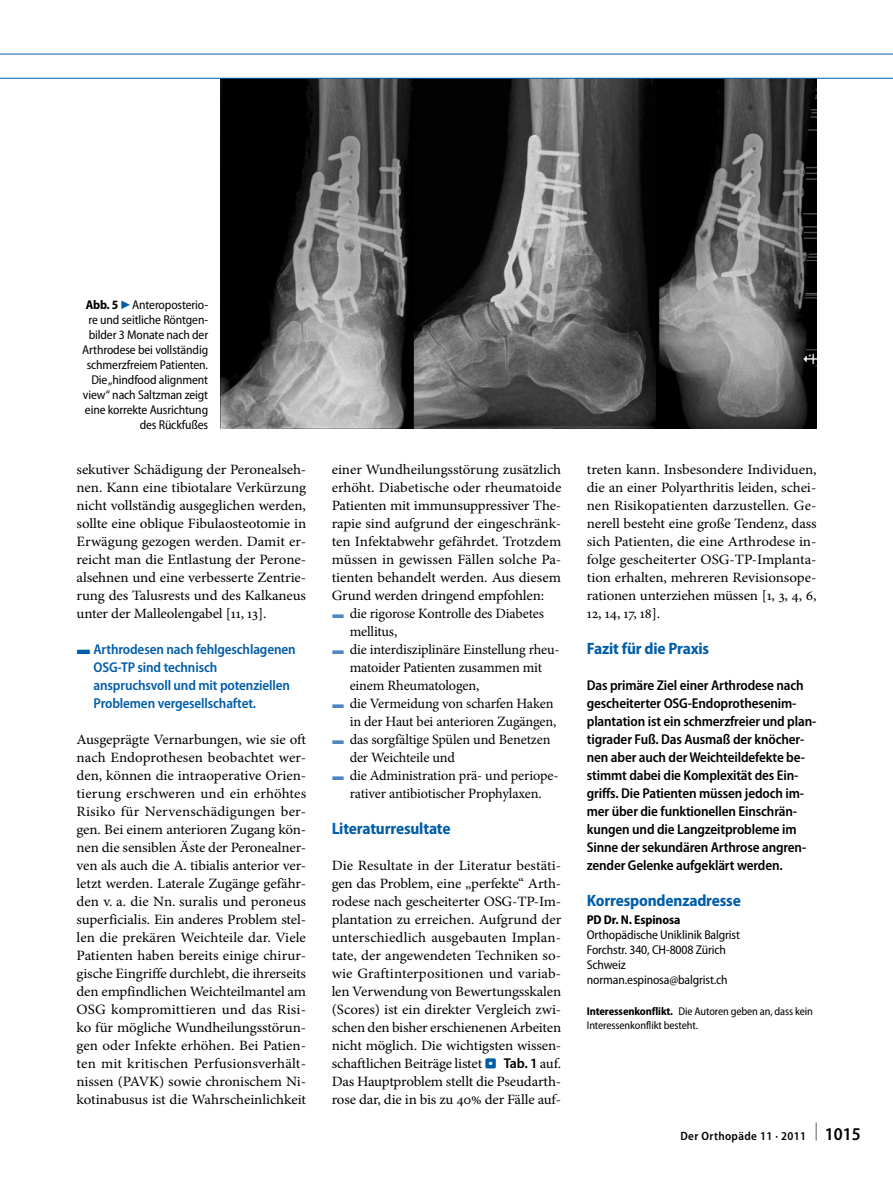
<style>
.page{position:relative;width:893px;height:1187px;background:#fff}
.page>*{position:absolute;margin:0;border:0;box-sizing:border-box;transform-origin:0 0}
._012_u1{font:700 semi-condensed 16.5px "Myriad Pro";letter-spacing:-.01em;color:#005da9}
._999_012_u1_12ptVor{font:700 semi-condensed 16.5px "Myriad Pro";letter-spacing:-.01em;color:#005da9}
._010_fliesstext_ohne{font:14.25px/18px "Minion Pro";letter-spacing:-.01em;color:#000;text-align:justify;scale:1.05 1}
._019_fazit{font:600 semi-condensed 14.25px/18px "Myriad Pro";letter-spacing:-.01em;color:#000}
._011_aufzaehlung_1_o{font:14.25px/18px "Minion Pro";letter-spacing:-.01em;color:#000}
._017_important{font:600 semi-condensed 14.25px/18px "Myriad Pro";letter-spacing:-.01em;color:#005da9}
._024_abb_legende{font:semi-condensed 12.75px/15px "Myriad Pro";letter-spacing:-.01em;color:#000;text-align:right}
._022_autorenadresse{font:semi-condensed 12.75px "Myriad Pro";letter-spacing:-.01em;color:#000}
._021_autorenname{font:700 semi-condensed 12.75px "Myriad Pro";letter-spacing:-.01em;color:#000}
.t1{font:600 semi-condensed 12px "Myriad Pro";letter-spacing:.03em;color:#000}
._044_kleinsatz_artik{font:semi-condensed 11.25px/13.5px "Myriad Pro";letter-spacing:-.01em;color:#000}
.s1{font-weight:700}
.s2{font-family:"S Buttons";font-stretch:normal;font-size:14.25px;color:#005da9}
.s3{font-family:"S Buttons";font-weight:400;font-stretch:normal}
.s4{font-family:"S Buttons";color:#4f87c2}
.s5{font-family:"S Buttons";font-size:13.5px;color:#005da9}
.s6{font-family:"Myriad Pro";font-weight:600;font-stretch:semi-condensed}
.s7{font-size:18px}
</style>
<div class="page">
<img style="left:221px;top:79px;width:595px;height:349px">
<hr style="left:0;top:54px;width:893px;height:1px;background:#005da9">
<hr style="left:0;top:78px;width:893px;height:1px;background:#005da9">
<p class="_024_abb_legende" style="left:82px;top:297px;width:127px"><span class="s1">Abb. 5</span><span class="s2">7</span>Anteroposterio&shy;re und seitliche Röntgen&shy;bilder 3 Monate nach der<br>Arthrodese bei vollständig schmerzfreiem Patienten.<br>Die„hindfood alignment view“ nach Saltzman zeigt eine korrekte Ausrichtung des Rückfußes</p>
<p class="_010_fliesstext_ohne" style="left:77px;top:460px;width:220px">sekutiver Schädigung der Peronealseh&shy;nen. Kann eine tibiotalare Verkürzung nicht vollständig ausgeglichen werden, sollte eine oblique Fibulaosteotomie in Erwägung gezogen werden. Damit er&shy;reicht man die Entlastung der Perone&shy;alsehnen und eine verbesserte Zentrie&shy;rung des Talusrests und des Kalkaneus unter der Malleolengabel [11, 13].</p>
<p class="_017_important" style="left:94px;top:640px;width:204px;text-indent:-17px"><span class="s3">E</span> Arthrodesen nach fehlgeschlagenen<br>OSG-TP sind technisch anspruchsvoll und mit potenziellen<br>Problemen vergesellschaftet.</p>
<p class="_010_fliesstext_ohne" style="left:77px;top:730px;width:220px">Ausgeprägte Vernarbungen, wie sie oft nach Endoprothesen beobachtet wer&shy;den, können die intraoperative Orien&shy;tierung erschweren und ein erhöhtes Risiko für Nervenschädigungen ber&shy;gen. Bei einem anterioren Zugang kön&shy;nen die sensiblen Äste der Peronealner&shy;ven als auch die A. tibialis anterior ver&shy;letzt werden. Laterale Zugänge gefähr&shy;den v. a. die Nn. suralis und peroneus superficialis. Ein anderes Problem stel&shy;len die prekären Weichteile dar. Viele Patienten haben bereits einige chirur&shy;gische Eingriffe durchlebt, die ihrerseits den empfindlichen Weichteilmantel am OSG kompromittieren und das Risi&shy;ko für mögliche Wundheilungsstörun&shy;gen oder Infekte erhöhen. Bei Patien&shy;ten mit kritischen Perfusionsverhält&shy;nissen (PAVK) sowie chronischem Ni&shy;kotinabusus ist die Wahrscheinlichkeit</p>
<p class="_010_fliesstext_ohne" style="left:332px;top:460px;width:220px">einer Wundheilungsstörung zusätzlich erhöht. Diabetische oder rheumatoide Patienten mit immunsuppressiver The&shy;rapie sind aufgrund der eingeschränk&shy;ten Infektabwehr gefährdet. Trotzdem müssen in gewissen Fällen solche Pa&shy;tienten behandelt werden. Aus diesem Grund werden dringend empfohlen:</p>
<p class="_011_aufzaehlung_1_o" style="left:350px;top:604px;width:196px;text-indent:-18px"><span class="s4">F</span> die rigorose Kontrolle des Diabetes mellitus,</p>
<p class="_011_aufzaehlung_1_o" style="left:350px;top:640px;width:211px;text-indent:-18px"><span class="s4">F</span> die interdisziplinäre Einstellung rheu&shy;matoider Patienten zusammen mit einem Rheumatologen,</p>
<p class="_011_aufzaehlung_1_o" style="left:332px;top:694px;width:226px;text-align:right"><span class="s4">F</span> die Vermeidung von scharfen Haken in der Haut bei anterioren Zugängen,</p>
<p class="_011_aufzaehlung_1_o" style="left:350px;top:730px;width:202px;text-indent:-18px"><span class="s4">F</span> das sorgfältige Spülen und Benetzen der Weichteile und</p>
<p class="_011_aufzaehlung_1_o" style="left:332px;top:766px;width:228px;text-align:center"><span class="s4">F</span> die Administration prä- und periope&shy;rativer antibiotischer Prophylaxen.</p>
<p class="_012_u1" style="left:332px;top:819px;width:120px">Literaturresultate</p>
<p class="_010_fliesstext_ohne" style="left:332px;top:856px;width:220px">Die Resultate in der Literatur bestäti&shy;gen das Problem, eine „perfekte“ Arth&shy;rodese nach gescheiterter OSG-TP-Im&shy;plantation zu erreichen. Aufgrund der unterschiedlich ausgebauten Implan&shy;tate, der angewendeten Techniken so&shy;wie Graftinterpositionen und variab&shy;len Verwendung von Bewertungsskalen (Scores) ist ein direkter Vergleich zwi&shy;schen den bisher erschienenen Arbeiten nicht möglich. Die wichtigsten wissen&shy;schaftlichen Beiträge listet <span class="s5">.</span> <span class="s6">Tab. 1</span> auf.<br>Das Hauptproblem stellt die Pseudarth&shy;rose dar, die in bis zu 40% der Fälle auf-</p>
<p class="_010_fliesstext_ohne" style="left:587px;top:460px;width:220px">treten kann. Insbesondere Individuen, die an einer Polyarthritis leiden, schei&shy;nen Risikopatienten darzustellen. Ge&shy;nerell besteht eine große Tendenz, dass sich Patienten, die eine Arthrodese in&shy;folge gescheiterter OSG-TP-Implanta&shy;tion erhalten, mehreren Revisionsope&shy;rationen unterziehen müssen [1, 3, 4, 6, 12, 14, 17, 18].</p>
<p class="_012_u1" style="left:587px;top:639px;width:124px">Fazit für die Praxis</p>
<p class="_019_fazit" style="left:587px;top:676px;width:231px">Das primäre Ziel einer Arthrodese nach gescheiterter OSG-Endoprothesenim&shy;plantation ist ein schmerzfreier und plan&shy;tigrader Fuß. Das Ausmaß der knöcher&shy;nen aber auch der Weichteildefekte be&shy;stimmt dabei die Komplexität des Ein&shy;griffs. Die Patienten müssen jedoch im&shy;mer über die funktionellen Einschrän&shy;kungen und die Langzeitprobleme im Sinne der sekundären Arthrose angren&shy;zender Gelenke aufgeklärt werden.</p>
<p class="_999_012_u1_12ptVor" style="left:587px;top:891px;width:156px">Korrespondenzadresse</p>
<p class="_021_autorenname" style="left:587px;top:912px;width:95px">PD Dr. N. Espinosa</p>
<p class="_022_autorenadresse" style="left:587px;top:927px;width:155px">Orthopädische Uniklinik Balgrist</p>
<p class="_022_autorenadresse" style="left:587px;top:942px;width:141px">Forchstr. 340, CH-8008 Zürich</p>
<p class="_022_autorenadresse" style="left:587px;top:957px;width:40px">Schweiz</p>
<p class="_022_autorenadresse" style="left:587px;top:972px;width:142px">norman.espinosa@balgrist.ch</p>
<p class="_044_kleinsatz_artik" style="left:587px;top:1005px;width:228px"><span class="s1">Interessenkonflikt.</span> Die Autoren geben an, dass kein<br>Interessenkonflikt besteht.</p>
<p class="t1" style="left:680px;top:1129px;width:182px">Der Orthopäde 11 · 2011 <sup>|</sup> <span class="s7">1015</span></p>
</div>
